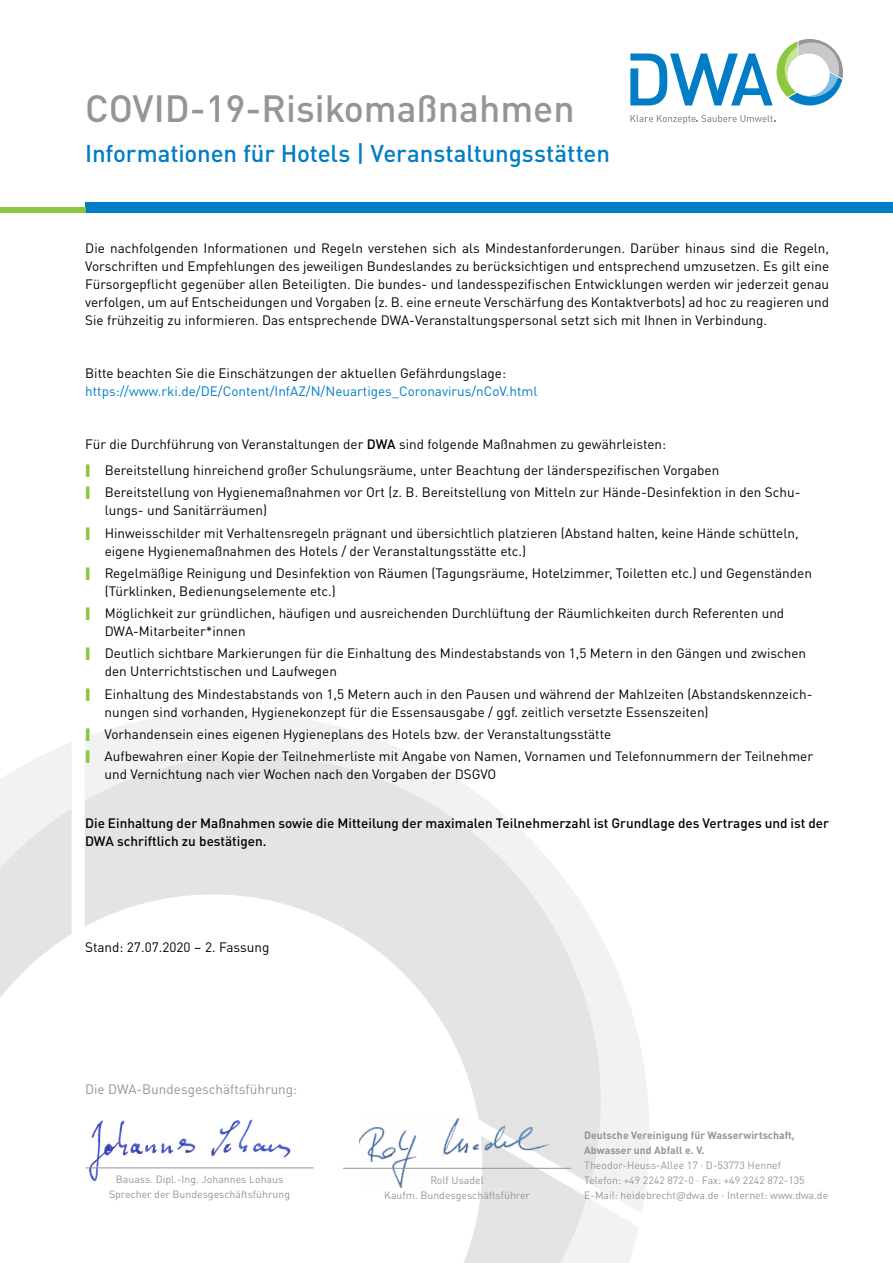
<style>
.page{position:relative;width:893px;height:1263px;background:#fff}
.page>*{position:absolute;margin:0;border:0;box-sizing:border-box;transform-origin:0 0}
.t1{font:500 37.5px "DINOT";color:#939598}
.t2{font:500 24px "DINOT";letter-spacing:-.005em;color:#007dc5}
.t3{font:13.5px/18px "DINOT";color:#000}
.t4{font:500 13.5px/18px "DINOT";color:#000}
.t5{font:13.5px "DINOT";color:#007dc5}
.t6{font:13.5px "DINOT";color:#939598}
.t7{font:10.5px/15px "DINOT";color:#939598;text-align:center}
.t8{font:700 10.5px/15px "DINOT";color:#939598}
.s1{font-weight:500}
</style>
<div class="page">
<svg style="left:116px;top:712px;width:226px;height:16px;fill:#f1f2f2"></svg>
<div style="left:85px;top:202px;width:808px;height:11px;background:#007dc5"></div>
<div style="left:0;top:207px;width:85px;height:6px;background:#8dc63f"></div>
<svg style="left:630px;top:115px;width:145px;height:9px"></svg>
<svg style="left:630px;top:39px;width:213px;height:66px"></svg>
<svg style="left:0;top:728px;width:639px;height:535px"></svg>
<h1 class="t1" style="left:85px;top:80px;width:491px">COVID-19-Risikomaßnahmen</h1>
<h2 class="t2" style="left:85px;top:135px;width:526px">Informationen für Hotels | Veranstaltungsstätten</h2>
<p class="t3" style="left:85px;top:238px;width:745px;text-align:justify">Die nachfolgenden Informationen und Regeln verstehen sich als Mindestanforderungen. Darüber hinaus sind die Regeln, Vorschriften und Empfehlungen des jeweiligen Bundeslandes zu berücksichtigen und entsprechend umzusetzen. Es gilt eine Fürsorgepflicht gegenüber allen Beteiligten. Die bundes- und landesspezifischen Entwicklungen werden wir jederzeit genau verfolgen, um auf Entscheidungen und Vorgaben (z. B. eine erneute Verschärfung des Kontaktverbots) ad hoc zu reagieren und Sie frühzeitig zu informieren. Das entsprechende DWA-Veranstaltungspersonal setzt sich mit Ihnen in Verbindung.</p>
<p class="t3" style="left:85px;top:363px;width:422px">Bitte beachten Sie die Einschätzungen der aktuellen Gefährdungslage:</p>
<p class="t5" style="left:85px;top:380px;width:454px">https://www.rki.de/DE/Content/InfAZ/N/Neuartiges_Coronavirus/nCoV.html</p>
<p class="t3" style="left:105px;top:430px;width:616px;line-height:26.5px;text-indent:-19px">Für die Durchführung von Veranstaltungen der <span class="s1">DWA</span> sind folgende Maßnahmen zu gewährleisten:<br>Bereitstellung hinreichend großer Schulungsräume, unter Beachtung der länderspezifischen Vorgaben</p>
<p class="t3" style="left:105px;top:483px;width:697px">Bereitstellung von Hygienemaßnahmen vor Ort (z. B. Bereitstellung von Mitteln zur Hände-Desinfektion in den Schu&shy;lungs- und Sanitärräumen)</p>
<p class="t3" style="left:105px;top:523px;width:695px">Hinweisschilder mit Verhaltensregeln prägnant und übersichtlich platzieren (Abstand halten, keine Hände schütteln, eigene Hygienemaßnahmen des Hotels / der Veranstaltungsstätte etc.)</p>
<p class="t3" style="left:105px;top:563px;width:709px">Regelmäßige Reinigung und Desinfektion von Räumen (Tagungsräume, Hotelzimmer, Toiletten etc.) und Gegenständen (Türklinken, Bedienungselemente etc.)</p>
<p class="t3" style="left:105px;top:603px;width:681px">Möglichkeit zur gründlichen, häufigen und ausreichenden Durchlüftung der Räumlichkeiten durch Referenten und<br>DWA-Mitarbeiter*innen</p>
<p class="t3" style="left:105px;top:644px;width:703px">Deutlich sichtbare Markierungen für die Einhaltung des Mindestabstands von 1,5 Metern in den Gängen und zwischen den Unterrichtstischen und Laufwegen</p>
<p class="t3" style="left:105px;top:684px;width:709px">Einhaltung des Mindestabstands von 1,5 Metern auch in den Pausen und während der Mahlzeiten (Abstandskennzeich&shy;nungen sind vorhanden, Hygienekonzept für die Essensausgabe / ggf. zeitlich versetzte Essenszeiten)</p>
<p class="t3" style="left:105px;top:722px;width:710px;line-height:22.2px">Vorhandensein eines eigenen Hygieneplans des Hotels bzw. der Veranstaltungsstätte<br>Aufbewahren einer Kopie der Teilnehmerliste mit Angabe von Namen, Vornamen und Telefonnummern der Teilnehmer</p>
<p class="t3" style="left:105px;top:764px;width:393px">und Vernichtung nach vier Wochen nach den Vorgaben der DSGVO</p>
<p class="t4" style="left:85px;top:813px;width:745px">Die Einhaltung der Maßnahmen sowie die Mitteilung der maximalen Teilnehmerzahl ist Grundlage des Vertrages und ist der<br>DWA schriftlich zu bestätigen.</p>
<p class="t3" style="left:85px;top:937px;width:186px">Stand: 27.07.2020 – 2. Fassung</p>
<p class="t6" style="left:85px;top:1078px;width:214px">Die DWA-Bundesgeschäftsführung:</p>
<p class="t7" style="left:109px;top:1171px;width:182px">Bauass. Dipl.-Ing. Johannes Lohaus<br>Sprecher der Bundesgeschäftsführung</p>
<p class="t7" style="left:384px;top:1172px;width:147px">Rolf Usadel<br>Kaufm. Bundesgeschäftsführer</p>
<p class="t8" style="left:584px;top:1126px;width:212px">Deutsche Vereinigung für Wasserwirtschaft,<br>Abwasser und Abfall e. V.</p>
<p class="t7" style="left:584px;top:1156px;width:245px;text-align:left">Theodor-Heuss-Allee 17 · D-53773 Hennef<br>Telefon: +49 2242 872-0 · Fax: +49 2242 872-135<br>E-Mail: heidebrecht@dwa.de · Internet: www.dwa.de</p>
</div>
